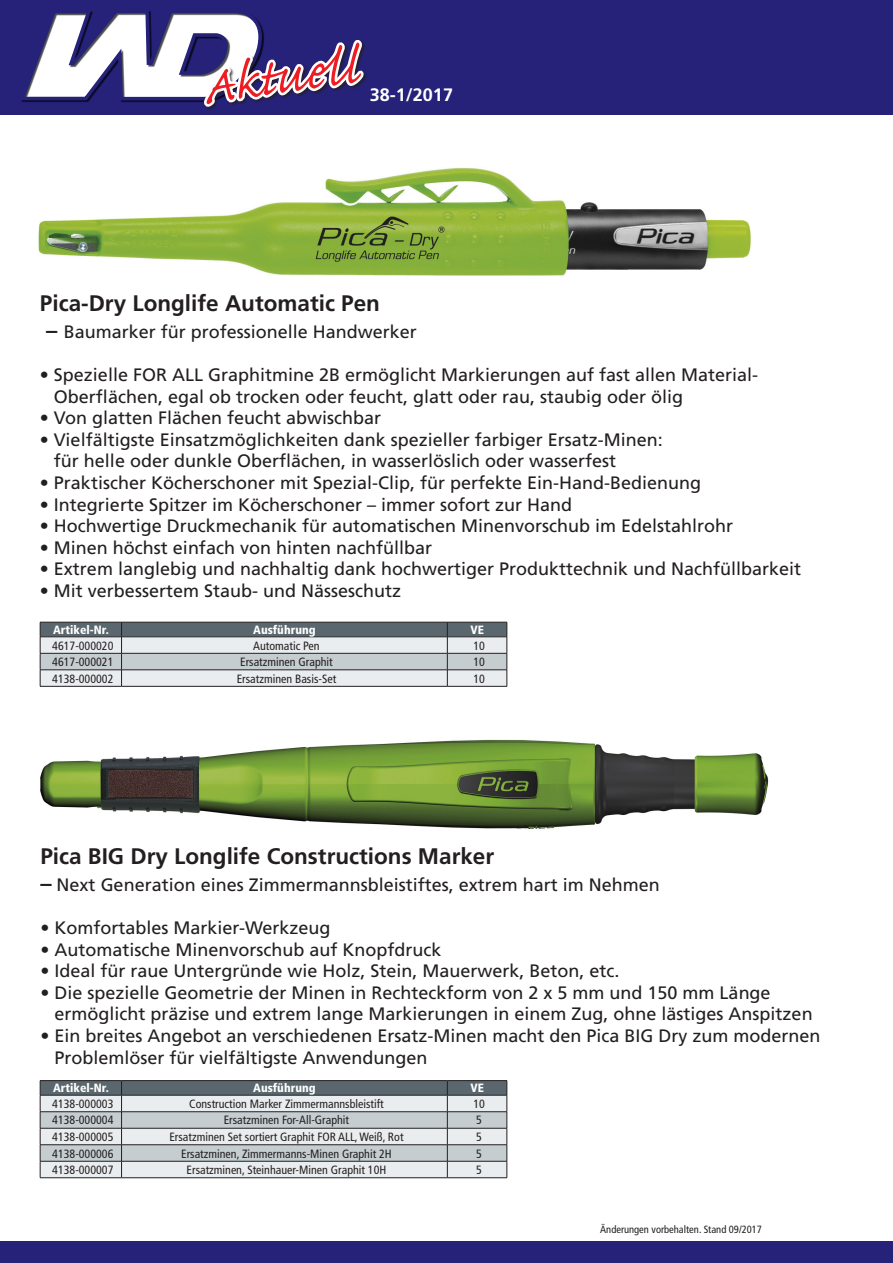
<style>
.page{position:relative;width:893px;height:1263px;background:#fff}
.page>*{position:absolute;margin:0;border:0;box-sizing:border-box;transform-origin:0 0}
.t1{font:65.55px "Caflisch Script Pro";color:#ee1d23}
.t2{font:700 22.5px "Frutiger CE";color:#231f20}
.t3{font:18px/21.6px "Frutiger";color:#231f20}
.t4{font:18px "Frutiger CE";color:#231f20}
.t5{font:700 18px "Frutiger LT";color:#fff}
.Art-Kasten__Artikeln{font:condensed 12px "Frutiger LT";color:#231f20}
.t6{font:900 condensed 12px "Frutiger LT";color:#fff}
.t7{font:condensed 10.5px "Frutiger";color:#231f20}
.s1{font-family:"Frutiger CE";font-weight:700;font-size:22.5px}
.s2{font-weight:700;font-size:22.5px}
</style>
<div class="page">
<svg style="left:40px;top:622px;width:468px;height:64px;background:#b5bbbe"></svg>
<hr style="left:40px;top:686px;width:82px;height:1px;background:#231f20">
<hr style="left:122px;top:686px;width:325px;height:1px;background:#231f20">
<hr style="left:447px;top:686px;width:60px;height:1px;background:#231f20">
<svg style="left:40px;top:1080px;width:468px;height:98px;background:#bcc1c5"></svg>
<hr style="left:40px;top:1177px;width:82px;height:1px;background:#231f20">
<hr style="left:122px;top:1177px;width:325px;height:1px;background:#231f20">
<hr style="left:447px;top:1177px;width:60px;height:1px;background:#231f20">
<img style="left:38px;top:167px;width:713px;height:109px">
<img style="left:40px;top:739px;width:729px;height:90px">
<div style="left:0;top:1242px;width:893px;height:21px;background:#26227a"></div>
<div style="left:0;top:0;width:893px;height:115px;background:#26227a"></div>
<svg style="left:21px;top:11px;width:344px;height:97px"></svg>
<h1 class="t1" style="left:197px;top:54px;width:157px;rotate:-8deg">Aktuell</h1>
<p class="t5" style="left:370px;top:84px;width:85px">38-1/2017</p>
<p class="t2" style="left:40px;top:290px;width:342px">Pica-Dry Longlife Automatic Pen</p>
<p class="t3" style="left:46px;top:321px;width:372px"><span class="s1">–</span> Baumarker für professionelle Handwerker</p>
<p class="t3" style="left:54px;top:364px;width:706px;text-indent:-14px">• Spezielle FOR ALL Graphitmine 2B ermöglicht Markierungen auf fast allen Material-<br>Oberflächen, egal ob trocken oder feucht, glatt oder rau, staubig oder ölig</p>
<p class="t3" style="left:40px;top:407px;width:343px">• Von glatten Flächen feucht abwischbar</p>
<p class="t3" style="left:54px;top:429px;width:610px;text-indent:-14px">• Vielfältigste Einsatzmöglichkeiten dank spezieller farbiger Ersatz-Minen: für helle oder dunkle Oberflächen, in wasserlöslich oder wasserfest</p>
<p class="t3" style="left:40px;top:472px;width:663px">• Praktischer Köcherschoner mit Spezial-Clip, für perfekte Ein-Hand-Bedienung</p>
<p class="t3" style="left:40px;top:494px;width:534px">• Integrierte Spitzer im Köcherschoner – immer sofort zur Hand</p>
<p class="t3" style="left:40px;top:515px;width:695px">• Hochwertige Druckmechanik für automatischen Minenvorschub im Edelstahlrohr</p>
<p class="t3" style="left:40px;top:537px;width:394px">• Minen höchst einfach von hinten nachfüllbar</p>
<p class="t3" style="left:40px;top:558px;width:763px">• Extrem langlebig und nachhaltig dank hochwertiger Produkttechnik und Nachfüllbarkeit</p>
<p class="t3" style="left:40px;top:580px;width:363px">• Mit verbessertem Staub- und Nässeschutz</p>
<p class="t6" style="left:53px;top:623px;width:57px">Artikel-Nr.</p>
<p class="t6" style="left:253px;top:623px;width:64px">Ausführung</p>
<p class="t6" style="left:470px;top:623px;width:15px">VE</p>
<p class="Art-Kasten__Artikeln" style="left:52px;top:638px;width:63px">4617-000020</p>
<p class="Art-Kasten__Artikeln" style="left:253px;top:638px;width:68px">Automatic Pen</p>
<p class="Art-Kasten__Artikeln" style="left:473px;top:638px;width:13px">10</p>
<p class="Art-Kasten__Artikeln" style="left:52px;top:655px;width:63px">4617-000021</p>
<p class="Art-Kasten__Artikeln" style="left:240px;top:655px;width:94px">Ersatzminen Graphit</p>
<p class="Art-Kasten__Artikeln" style="left:473px;top:655px;width:13px">10</p>
<p class="Art-Kasten__Artikeln" style="left:52px;top:671px;width:63px">4138-000002</p>
<p class="Art-Kasten__Artikeln" style="left:237px;top:671px;width:101px">Ersatzminen Basis-Set</p>
<p class="Art-Kasten__Artikeln" style="left:473px;top:671px;width:13px">10</p>
<p class="t2" style="left:40px;top:842px;width:455px">Pica BIG Dry Longlife Constructions Marker</p>
<p class="t4" style="left:40px;top:874px;width:621px"><span class="s2">–</span> Next Generation eines Zimmermannsbleistiftes, extrem hart im Nehmen</p>
<p class="t3" style="left:40px;top:917px;width:292px">• Komfortables Markier-Werkzeug</p>
<p class="t3" style="left:40px;top:939px;width:403px">• Automatische Minenvorschub auf Knopfdruck</p>
<p class="t3" style="left:40px;top:960px;width:581px">• Ideal für raue Untergründe wie Holz, Stein, Mauerwerk, Beton, etc.</p>
<p class="t3" style="left:54px;top:982px;width:760px;text-indent:-14px">• Die spezielle Geometrie der Minen in Rechteckform von 2 x 5 mm und 150 mm Länge ermöglicht präzise und extrem lange Markierungen in einem Zug, ohne lästiges Anspitzen</p>
<p class="t3" style="left:54px;top:1025px;width:768px;text-indent:-14px">• Ein breites Angebot an verschiedenen Ersatz-Minen macht den Pica BIG Dry zum modernen<br>Problemlöser für vielfältigste Anwendungen</p>
<p class="t6" style="left:53px;top:1081px;width:57px">Artikel-Nr.</p>
<p class="t6" style="left:253px;top:1081px;width:64px">Ausführung</p>
<p class="t6" style="left:470px;top:1081px;width:15px">VE</p>
<p class="Art-Kasten__Artikeln" style="left:52px;top:1097px;width:63px">4138-000003</p>
<p class="Art-Kasten__Artikeln" style="left:189px;top:1097px;width:196px">Construction Marker Zimmermannsbleistift</p>
<p class="Art-Kasten__Artikeln" style="left:473px;top:1097px;width:13px">10</p>
<p class="Art-Kasten__Artikeln" style="left:52px;top:1113px;width:63px">4138-000004</p>
<p class="Art-Kasten__Artikeln" style="left:224px;top:1113px;width:127px">Ersatzminen For-All-Graphit</p>
<p class="Art-Kasten__Artikeln" style="left:476px;top:1113px;width:7px">5</p>
<p class="Art-Kasten__Artikeln" style="left:52px;top:1130px;width:63px">4138-000005</p>
<p class="Art-Kasten__Artikeln" style="left:169px;top:1130px;width:236px">Ersatzminen Set sortiert Graphit FOR ALL, Weiß, Rot</p>
<p class="Art-Kasten__Artikeln" style="left:476px;top:1130px;width:7px">5</p>
<p class="Art-Kasten__Artikeln" style="left:52px;top:1146px;width:63px">4138-000006</p>
<p class="Art-Kasten__Artikeln" style="left:181px;top:1146px;width:212px">Ersatzminen, Zimmermanns-Minen Graphit 2H</p>
<p class="Art-Kasten__Artikeln" style="left:476px;top:1146px;width:7px">5</p>
<p class="Art-Kasten__Artikeln" style="left:52px;top:1163px;width:63px">4138-000007</p>
<p class="Art-Kasten__Artikeln" style="left:187px;top:1163px;width:201px">Ersatzminen, Steinhauer-Minen Graphit 10H</p>
<p class="Art-Kasten__Artikeln" style="left:476px;top:1163px;width:7px">5</p>
<p class="t7" style="left:600px;top:1223px;width:163px">Änderungen vorbehalten. Stand 09/2017</p>
</div>
